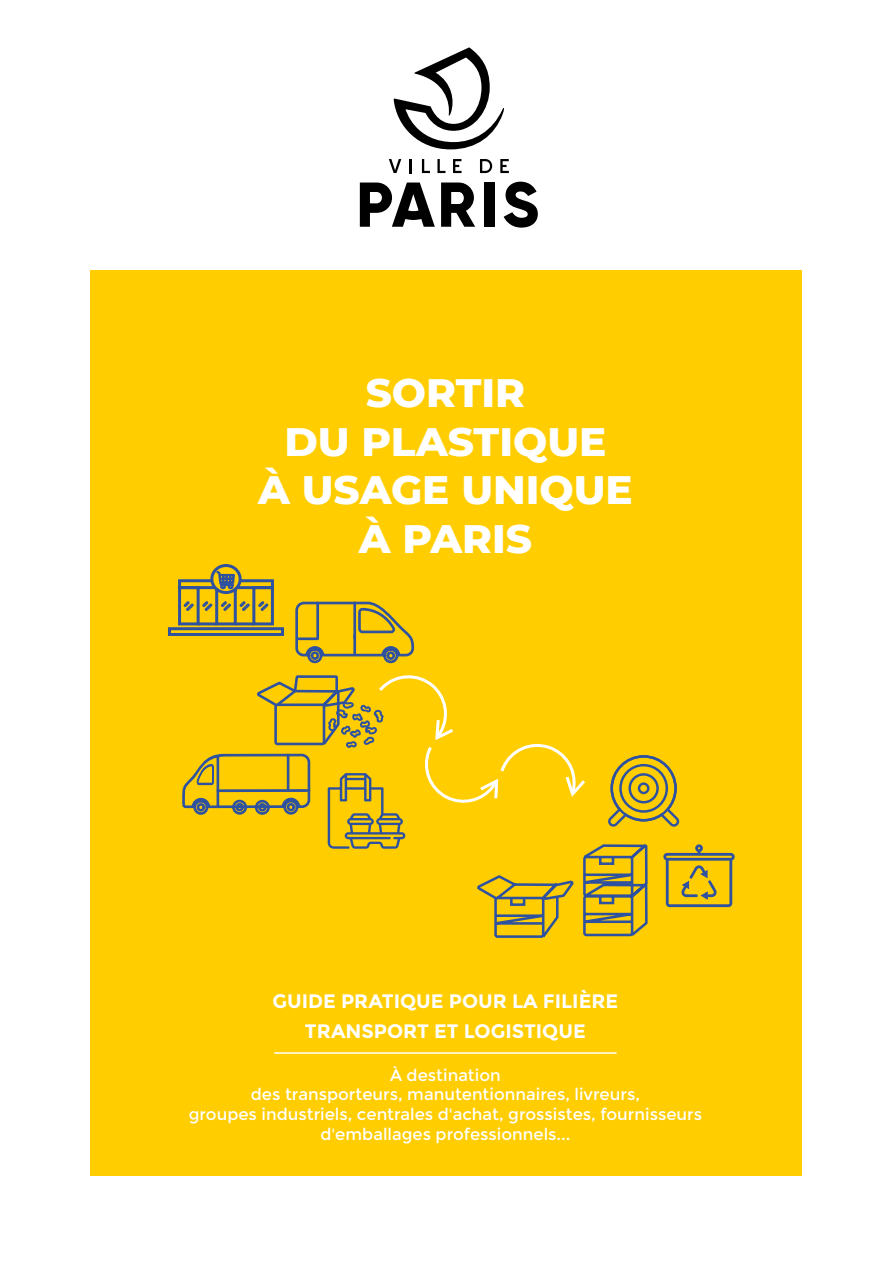
<style>
.page{position:relative;width:893px;height:1263px;background:#fff}
.page>*{position:absolute;margin:0;border:0;box-sizing:border-box;transform-origin:0 0}
.t1{font:800 40.5px/48.6px "Montserrat";color:#fff;text-align:center}
.t2{font:700 19.5px/30px "Montserrat";color:#fff;text-align:center}
.t3{font:16.5px/19.8px "Montserrat";color:#fff;text-align:center}
</style>
<div class="page">
<div style="left:91px;top:270px;width:711px;height:906px;background:#ffcd00"></div>
<hr style="left:274px;top:1052px;width:343px;height:2px;background:#fff">
<svg style="left:168px;top:564px;width:567px;height:374px"></svg>
<div style="left:485px;top:183px;width:10px;height:44px;background:#000"></div>
<svg style="left:441px;top:183px;width:34px;height:44px"></svg>
<svg style="left:360px;top:183px;width:75px;height:44px"></svg>
<svg style="left:504px;top:182px;width:34px;height:46px"></svg>
<svg style="left:389px;top:159px;width:12px;height:14px"></svg>
<hr style="left:409px;top:159px;width:3px;height:14px;background:#000">
<svg style="left:422px;top:159px;width:8px;height:14px"></svg>
<svg style="left:437px;top:159px;width:8px;height:14px"></svg>
<svg style="left:480px;top:159px;width:12px;height:14px"></svg>
<svg style="left:500px;top:159px;width:9px;height:14px"></svg>
<svg style="left:453px;top:159px;width:9px;height:14px"></svg>
<svg style="left:394px;top:47px;width:110px;height:102px"></svg>
<h1 class="t1" style="left:258px;top:366px;width:376px">SORTIR<br>DU PLASTIQUE<br>À USAGE UNIQUE<br>À PARIS</h1>
<p class="t2" style="left:272px;top:986px;width:347px">GUIDE PRATIQUE POUR LA FILIÈRE<br>TRANSPORT ET LOGISTIQUE</p>
<p class="t3" style="left:189px;top:1065px;width:515px">À destination<br>des transporteurs, manutentionnaires, livreurs,<br>groupes industriels, centrales d'achat, grossistes, fournisseurs d'emballages professionnels...</p>
</div>
